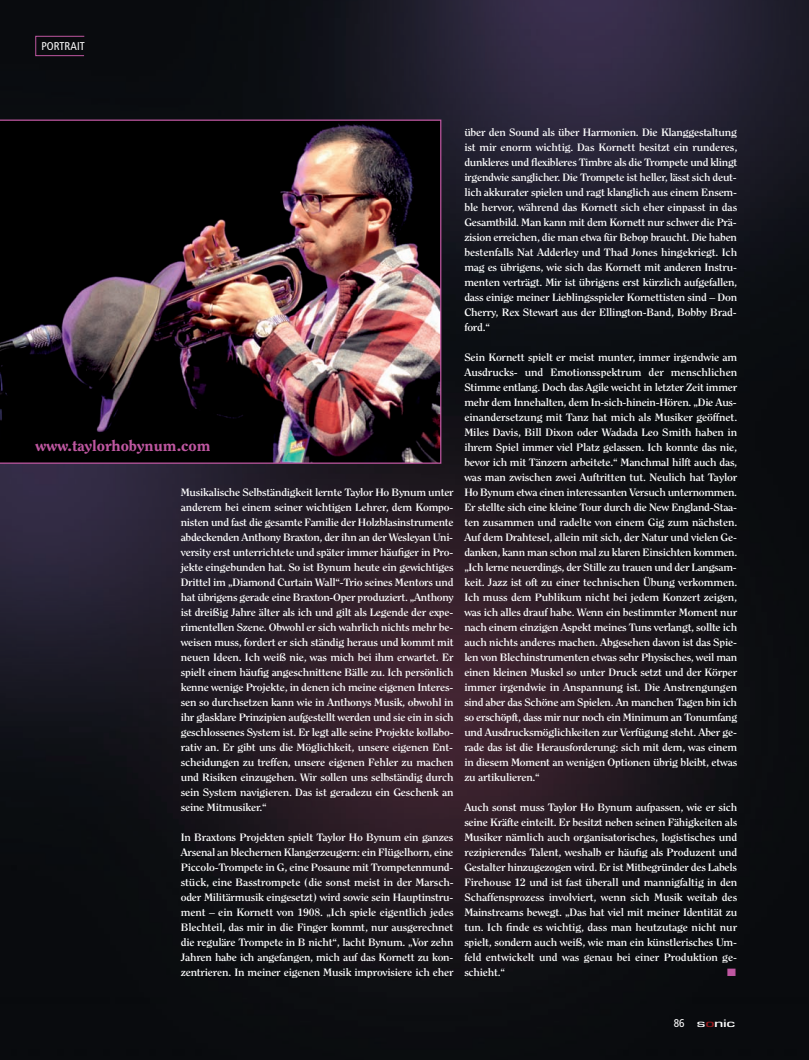
<style>
.page{position:relative;width:809px;height:1060px;background:#fff}
.page>*{position:absolute;margin:0;border:0;box-sizing:border-box;transform-origin:0 0}
.t1{font:800 15px "Clearface Std";color:#bf57a1;scale:1.1 1}
.t2{font:condensed 11.25px "Frutiger LT Std";letter-spacing:.01em;color:#fff}
.t3{font:500 11.25px "Eurostile T";letter-spacing:-.02em;color:#fff;scale:1.6 1}
.t4{font:700 10.62px/15px "Clearface Std";letter-spacing:-.02em;color:#fff;text-align:justify;scale:1.1 1}
.t5{font:10.62px "Zapf Dingbats";color:#bf57a1;scale:1.1 1}
.s1{font-family:"Frutiger LT Std";font-weight:400;font-stretch:condensed}
.s2{color:#981a1e}
</style>
<div class="page">
<img style="left:0;top:0;width:809px;height:1060px">
<div style="left:35px;top:36px;width:50px;height:20px;border:1px solid #bf57a1"></div>
<img style="left:0;top:120px;width:441px;height:344px">
<p class="t2" style="left:41px;top:41px;width:45px">PORTRAIT</p>
<h1 class="t1" style="left:35px;top:440px;width:161px">www.taylorhobynum.com</h1>
<p class="t4" style="left:181px;top:485px;width:250px">Musikalische Selbständigkeit lernte Taylor Ho Bynum unter anderem bei einem seiner wichtigen Lehrer, dem Kompo&shy;nisten und fast die gesamte Familie der Holzblasinstrumente abdeckenden Anthony Braxton, der ihn an der Wesleyan Uni&shy;versity erst unterrichtete und später immer häufiger in Pro&shy;jekte eingebunden hat. So ist Bynum heute ein gewichtiges Drittel im „Diamond Curtain Wall“-Trio seines Mentors und hat übrigens gerade eine Braxton-Oper produziert. „Anthony ist dreißig Jahre älter als ich und gilt als Legende der expe&shy;rimentellen Szene. Obwohl er sich wahrlich nichts mehr be&shy;weisen muss, fordert er sich ständig heraus und kommt mit neuen Ideen. Ich weiß nie, was mich bei ihm erwartet. Er spielt einem häufig angeschnittene Bälle zu. Ich persönlich kenne wenige Projekte, in denen ich meine eigenen Interes&shy;sen so durchsetzen kann wie in Anthonys Musik, obwohl in ihr glasklare Prinzipien aufgestellt werden und sie ein in sich geschlossenes System ist. Er legt alle seine Projekte kollabo&shy;rativ an. Er gibt uns die Möglichkeit, unsere eigenen Ent&shy;scheidungen zu treffen, unsere eigenen Fehler zu machen und Risiken einzugehen. Wir sollen uns selbständig durch sein System navigieren. Das ist geradezu ein Geschenk an seine Mitmusiker.“</p>
<p class="t4" style="left:181px;top:830px;width:250px">In Braxtons Projekten spielt Taylor Ho Bynum ein ganzes Arsenal an blechernen Klangerzeugern: ein Flügelhorn, eine Piccolo-Trompete in G, eine Posaune mit Trompetenmund&shy;stück, eine Basstrompete (die sonst meist in der Marsch&shy;oder Militärmusik eingesetzt) wird sowie sein Hauptinstru&shy;ment – ein Kornett von 1908. „Ich spiele eigentlich jedes Blechteil, das mir in die Finger kommt, nur ausgerechnet die reguläre Trompete in B nicht“, lacht Bynum. „Vor zehn Jahren habe ich angefangen, mich auf das Kornett zu kon&shy;zentrieren. In meiner eigenen Musik improvisiere ich eher</p>
<p class="t4" style="left:464px;top:125px;width:250px">über den Sound als über Harmonien. Die Klanggestaltung ist mir enorm wichtig. Das Kornett besitzt ein runderes, dunkleres und flexibleres Timbre als die Trompete und klingt irgendwie sanglicher. Die Trompete ist heller, lässt sich deut&shy;lich akkurater spielen und ragt klanglich aus einem Ensem&shy;ble hervor, während das Kornett sich eher einpasst in das Gesamtbild. Man kann mit dem Kornett nur schwer die Prä&shy;zision erreichen, die man etwa für Bebop braucht. Die haben bestenfalls Nat Adderley und Thad Jones hingekriegt. Ich mag es übrigens, wie sich das Kornett mit anderen Instru&shy;menten verträgt. Mir ist übrigens erst kürzlich aufgefallen, dass einige meiner Lieblingsspieler Kornettisten sind – Don Cherry, Rex Stewart aus der Ellington-Band, Bobby Brad&shy;ford.“</p>
<p class="t4" style="left:464px;top:350px;width:250px">Sein Kornett spielt er meist munter, immer irgendwie am Ausdrucks- und Emotionsspektrum der menschlichen Stimme entlang. Doch das Agile weicht in letzter Zeit immer mehr dem Innehalten, dem In-sich-hinein-Hören. „Die Aus&shy;einandersetzung mit Tanz hat mich als Musiker geöffnet.<br>Miles Davis, Bill Dixon oder Wadada Leo Smith haben in ihrem Spiel immer viel Platz gelassen. Ich konnte das nie, bevor ich mit Tänzern arbeitete.“ Manchmal hilft auch das, was man zwischen zwei Auftritten tut. Neulich hat Taylor Ho Bynum etwa einen interessanten Versuch unternommen.<br>Er stellte sich eine kleine Tour durch die New England-Staa&shy;ten zusammen und radelte von einem Gig zum nächsten.<br>Auf dem Drahtesel, allein mit sich, der Natur und vielen Ge&shy;danken, kann man schon mal zu klaren Einsichten kommen. „Ich lerne neuerdings, der Stille zu trauen und der Langsam&shy;keit. Jazz ist oft zu einer technischen Übung verkommen.<br>Ich muss dem Publikum nicht bei jedem Konzert zeigen, was ich alles drauf habe. Wenn ein bestimmter Moment nur nach einem einzigen Aspekt meines Tuns verlangt, sollte ich auch nichts anderes machen. Abgesehen davon ist das Spie&shy;len von Blechinstrumenten etwas sehr Physisches, weil man einen kleinen Muskel so unter Druck setzt und der Körper immer irgendwie in Anspannung ist. Die Anstrengungen sind aber das Schöne am Spielen. An manchen Tagen bin ich so erschöpft, dass mir nur noch ein Minimum an Tonumfang und Ausdrucksmöglichkeiten zur Verfügung steht. Aber ge&shy;rade das ist die Herausforderung: sich mit dem, was einem in diesem Moment an wenigen Optionen übrig bleibt, etwas zu artikulieren.“</p>
<p class="t4" style="left:464px;top:800px;width:250px">Auch sonst muss Taylor Ho Bynum aufpassen, wie er sich seine Kräfte einteilt. Er besitzt neben seinen Fähigkeiten als Musiker nämlich auch organisatorisches, logistisches und rezipierendes Talent, weshalb er häufig als Produzent und Gestalter hinzugezogen wird. Er ist Mitbegründer des Labels Firehouse 12 und ist fast überall und mannigfaltig in den Schaffensprozess involviert, wenn sich Musik weitab des Mainstreams bewegt. „Das hat viel mit meiner Identität zu tun. Ich finde es wichtig, dass man heutzutage nicht nur spielt, sondern auch weiß, wie man ein künstlerisches Um&shy;feld entwickelt und was genau bei einer Produktion ge&shy;schieht.“</p>
<p class="t5" style="left:727px;top:966px;width:10px">■</p>
<p class="t3" style="left:674px;top:1017px;width:40px"><span class="s1">86</span> s<span class="s2">o</span>nic</p>
</div>
